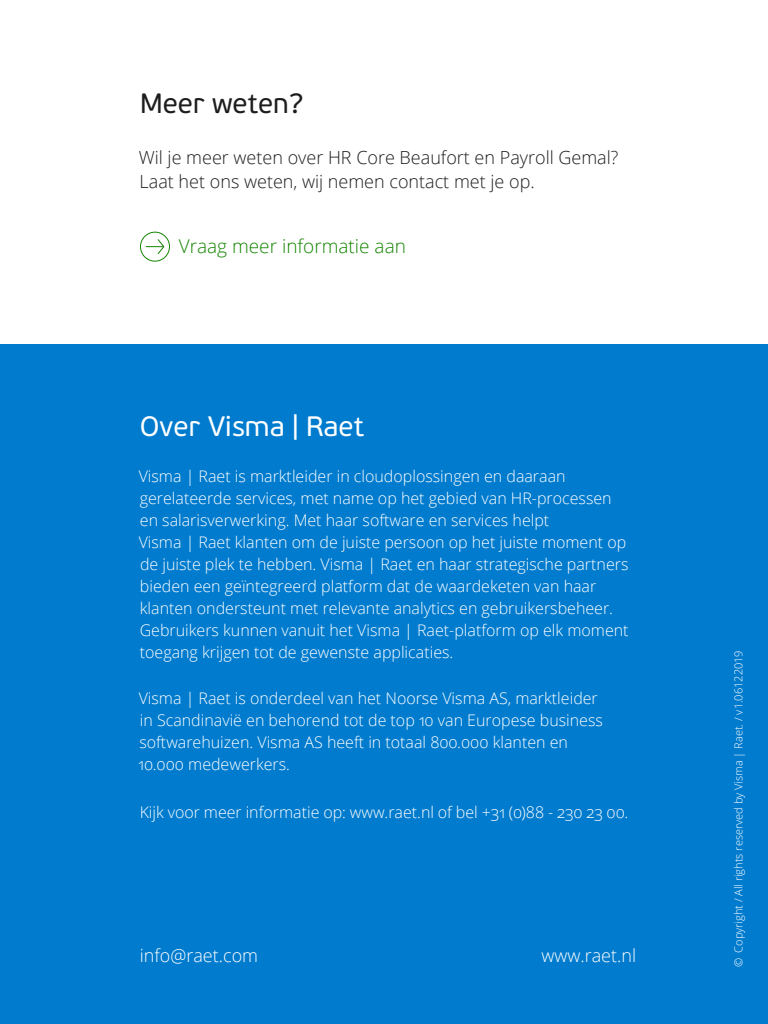
<style>
.page{position:relative;width:768px;height:1024px;background:#fff}
.page>*{position:absolute;margin:0;border:0;box-sizing:border-box;transform-origin:0 0}
.t1{font:28px "PF Beau Sans Pro";color:#fff}
.t2{font:28px "PF Beau Sans Pro";color:#1d1d1d}
.t3{font:300 19px "Open Sans";color:#148500}
.t4{font:300 18px/24px "Open Sans";color:#1d1d1d}
.t5{font:300 18px "Open Sans";color:#fff}
.t6{font:300 16px/22px "Open Sans";color:#fff}
.t7{font:300 11px "Open Sans";color:#fff}
</style>
<div class="page">
<div style="left:0;top:344px;width:768px;height:680px;background:#007bce"></div>
<div style="left:140px;top:232px;width:30px;height:30px;border:1px solid #148500;border-radius:50%"></div>
<svg style="left:146px;top:239px;width:19px;height:15px"></svg>
<h1 class="t2" style="left:140px;top:88px;width:165px">Meer weten?</h1>
<p class="t4" style="left:139px;top:145px;width:481px">Wil je meer weten over HR Core Beaufort en Payroll Gemal?<br>Laat het ons weten, wij nemen contact met je op.</p>
<p class="t3" style="left:179px;top:233px;width:229px">Vraag meer informatie aan</p>
<h1 class="t1" style="left:140px;top:410px;width:226px">Over Visma | Raet</h1>
<p class="t6" style="left:139px;top:465px;width:491px">Visma | Raet is marktleider in cloudoplossingen en daaraan gerelateerde services, met name op het gebied van HR-processen en salarisverwerking. Met haar software en services helpt<br>Visma | Raet klanten om de juiste persoon op het juiste moment op de juiste plek te hebben. Visma | Raet en haar strategische partners bieden een geïntegreerd platform dat de waardeketen van haar klanten ondersteunt met relevante analytics en gebruikersbeheer.<br>Gebruikers kunnen vanuit het Visma | Raet-platform op elk moment toegang krijgen tot de gewenste applicaties.</p>
<p class="t6" style="left:139px;top:687px;width:466px">Visma | Raet is onderdeel van het Noorse Visma AS, marktleider in Scandinavië en behorend tot de top 10 van Europese business softwarehuizen. Visma AS heeft in totaal 800.000 klanten en 10.000 medewerkers.</p>
<p class="t6" style="left:140px;top:801px;width:490px">Kijk voor meer informatie op: www.raet.nl of bel +31 (0)88 - 230 23 00.</p>
<p class="t5" style="left:140px;top:943px;width:120px">info@raet.com</p>
<p class="t5" style="left:541px;top:943px;width:96px">www.raet.nl</p>
<p class="t7" style="left:731px;top:967px;width:319px;rotate:-90deg">© Copyright / All rights reserved by Visma | Raet. / v1.06122019</p>
</div>
